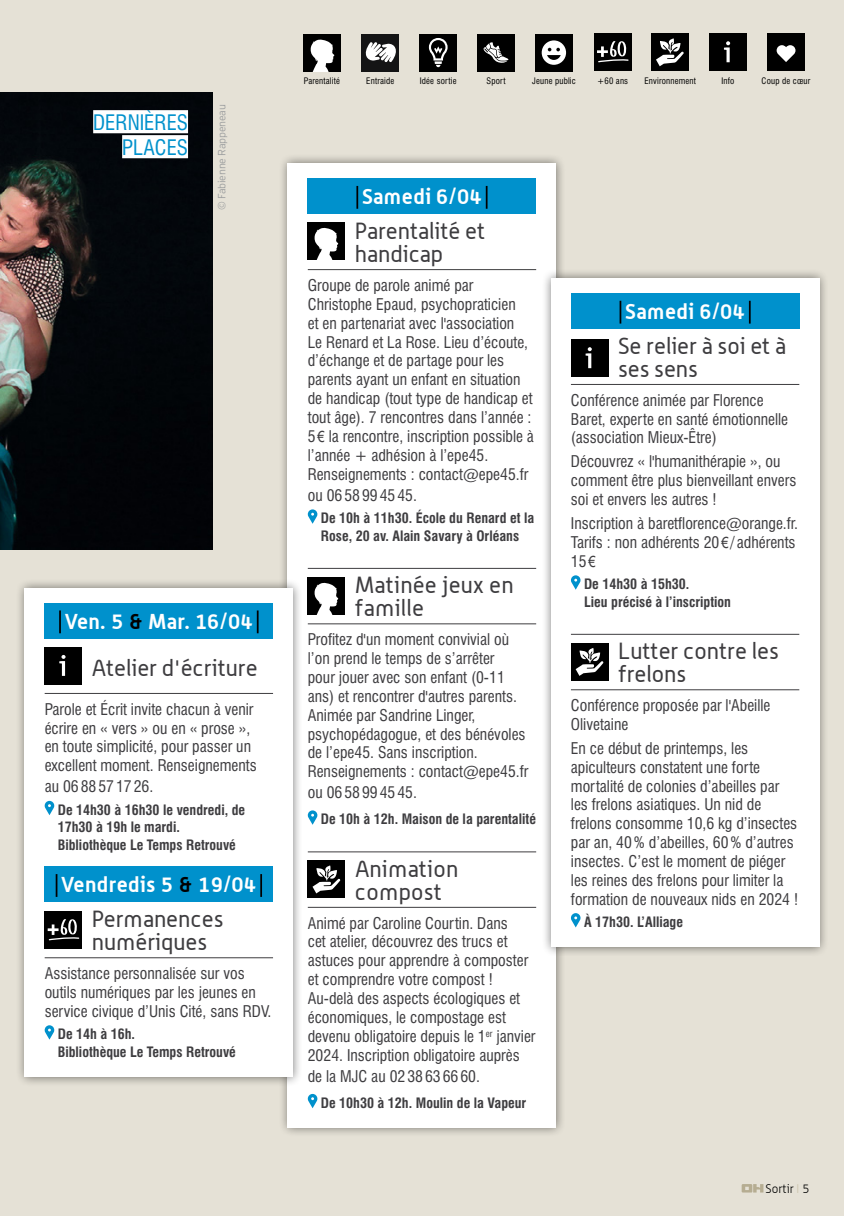
<style>
.page{position:relative;width:844px;height:1216px;background:#fff}
.page>*{position:absolute;margin:0;border:0;box-sizing:border-box;transform-origin:0 0}
.t1{font:22.75px/22.8px "Alwyn";color:#3e3d40}
.t2{font:700 21px "Alwyn";letter-spacing:.02em;color:#fff}
.t3{font:condensed 20.82px/25px "Swiss 721 BT";color:#0091cc;text-align:right}
.t4{font:condensed 15.75px/18.9px "Swiss 721 BT";color:#3e3d40}
.t5{font:700 condensed 14px/17.5px "Swiss 721 BT";color:#3e3d40}
.t6{font:300 12.25px "Alwyn";color:#000}
.t7{font:300 10.5px "Interstate";letter-spacing:-.02em;color:#9c9e9f}
.t8{font:condensed 8.75px "Swiss 721 BT";letter-spacing:.02em;color:#000}
.s1{color:#000}
.s2{font-family:"Arial Narrow";font-stretch:normal}
.s3{color:#cbc5ae}
</style>
<div class="page">
<div style="left:0;top:0;width:843px;height:1215px;background:#e5e1d6"></div>
<img style="left:0;top:93px;width:212px;height:457px">
<div style="left:278px;top:153px;width:287px;height:984px;background:#000;opacity:.5"></div>
<div style="left:288px;top:164px;width:268px;height:963px;background:#fff"></div>
<div style="left:308px;top:178px;width:228px;height:36px;background:#0091cc"></div>
<hr style="left:356px;top:186px;width:2px;height:23px;background:#000">
<hr style="left:485px;top:186px;width:2px;height:23px;background:#000">
<hr style="left:308px;top:269px;width:228px;height:1px;background:#3e3d40">
<hr style="left:308px;top:568px;width:228px;height:1px;background:#3e3d40">
<hr style="left:308px;top:623px;width:228px;height:1px;background:#3e3d40">
<hr style="left:308px;top:851px;width:228px;height:1px;background:#3e3d40">
<hr style="left:308px;top:907px;width:228px;height:1px;background:#3e3d40">
<div style="left:308px;top:222px;width:37px;height:37px;background:#000"></div>
<svg style="left:314px;top:227px;width:24px;height:32px"></svg>
<svg style="left:308px;top:509px;width:9px;height:15px"></svg>
<div style="left:308px;top:577px;width:37px;height:37px;background:#000"></div>
<svg style="left:314px;top:582px;width:24px;height:32px"></svg>
<svg style="left:308px;top:810px;width:9px;height:14px"></svg>
<div style="left:308px;top:860px;width:37px;height:38px;background:#000"></div>
<svg style="left:312px;top:865px;width:28px;height:28px"></svg>
<svg style="left:308px;top:1093px;width:9px;height:15px"></svg>
<div style="left:540px;top:268px;width:288px;height:689px;background:#000;opacity:.5"></div>
<div style="left:551px;top:278px;width:268px;height:669px;background:#fff"></div>
<div style="left:570px;top:293px;width:229px;height:35px;background:#0091cc"></div>
<hr style="left:619px;top:301px;width:2px;height:22px;background:#000">
<hr style="left:748px;top:301px;width:2px;height:22px;background:#000">
<hr style="left:570px;top:384px;width:229px;height:1px;background:#3e3d40">
<hr style="left:570px;top:634px;width:229px;height:1px;background:#3e3d40">
<hr style="left:570px;top:689px;width:229px;height:1px;background:#3e3d40">
<div style="left:570px;top:339px;width:38px;height:37px;background:#000"></div>
<svg style="left:585px;top:347px;width:6px;height:21px"></svg>
<svg style="left:571px;top:575px;width:9px;height:14px"></svg>
<div style="left:570px;top:643px;width:38px;height:37px;background:#000"></div>
<svg style="left:575px;top:648px;width:28px;height:28px"></svg>
<svg style="left:571px;top:913px;width:9px;height:14px"></svg>
<div style="left:15px;top:578px;width:288px;height:508px;background:#000;opacity:.5"></div>
<div style="left:25px;top:588px;width:268px;height:488px;background:#fff"></div>
<div style="left:45px;top:603px;width:228px;height:35px;background:#0091cc"></div>
<hr style="left:59px;top:610px;width:2px;height:23px;background:#000">
<svg style="left:257px;top:610px;width:1px;height:23px"></svg>
<hr style="left:45px;top:693px;width:228px;height:1px;background:#3e3d40">
<div style="left:45px;top:866px;width:228px;height:35px;background:#0091cc"></div>
<svg style="left:56px;top:874px;width:1px;height:22px"></svg>
<hr style="left:260px;top:874px;width:2px;height:22px;background:#000">
<hr style="left:45px;top:957px;width:228px;height:1px;background:#3e3d40">
<div style="left:45px;top:647px;width:37px;height:37px;background:#000"></div>
<svg style="left:59px;top:655px;width:7px;height:21px"></svg>
<svg style="left:45px;top:800px;width:9px;height:15px"></svg>
<div style="left:45px;top:911px;width:37px;height:37px;background:#000"></div>
<svg style="left:48px;top:919px;width:32px;height:22px"></svg>
<svg style="left:45px;top:1025px;width:9px;height:14px"></svg>
<div style="left:93px;top:110px;width:95px;height:23px;background:#fff"></div>
<div style="left:122px;top:135px;width:66px;height:23px;background:#fff"></div>
<svg style="left:741px;top:1184px;width:22px;height:8px"></svg>
<div style="left:419px;top:34px;width:37px;height:37px;background:#000"></div>
<svg style="left:429px;top:38px;width:18px;height:29px"></svg>
<div style="left:535px;top:34px;width:37px;height:37px;background:#000"></div>
<svg style="left:541px;top:40px;width:25px;height:25px"></svg>
<div style="left:767px;top:34px;width:37px;height:37px;background:#000"></div>
<svg style="left:776px;top:45px;width:19px;height:17px"></svg>
<div style="left:709px;top:33px;width:37px;height:37px;background:#000"></div>
<svg style="left:723px;top:41px;width:7px;height:21px"></svg>
<div style="left:361px;top:34px;width:38px;height:37px;background:#141415"></div>
<svg style="left:365px;top:42px;width:31px;height:20px"></svg>
<div style="left:477px;top:34px;width:37px;height:37px;background:#000"></div>
<svg style="left:483px;top:42px;width:25px;height:21px"></svg>
<div style="left:651px;top:34px;width:37px;height:37px;background:#000"></div>
<svg style="left:656px;top:38px;width:27px;height:28px"></svg>
<div style="left:304px;top:34px;width:37px;height:37px;background:#000"></div>
<svg style="left:310px;top:39px;width:24px;height:32px"></svg>
<div style="left:594px;top:33px;width:37px;height:37px;background:#000"></div>
<svg style="left:597px;top:41px;width:32px;height:22px"></svg>
<h3 class="t3" style="left:93px;top:110px;width:96px">DERNIÈRES<br>PLACES</h3>
<p class="t7" style="left:216px;top:210px;width:107px;rotate:-90deg">© Fabienne Rappeneau</p>
<h2 class="t2" style="left:65px;top:608px;width:190px">Ven. 5 <span class="s1">&amp;</span> Mar. 16/04</h2>
<h1 class="t1" style="left:92px;top:656px;width:167px">Atelier d'écriture</h1>
<p class="t4" style="left:45px;top:699px;width:213px">Parole et Écrit invite chacun à venir écrire en « vers » ou en « prose », en toute simplicité, pour passer un excellent moment. Renseignements</p>
<p class="t4" style="left:45px;top:777px;width:110px">au 06 88 57 17 26.</p>
<p class="t5" style="left:58px;top:801px;width:189px">De 14h30 à 16h30 le vendredi, de<br>17h30 à 19h le mardi.<br>Bibliothèque Le Temps Retrouvé</p>
<h2 class="t2" style="left:61px;top:871px;width:196px">Vendredis 5 <span class="s1">&amp;</span> 19/04</h2>
<h1 class="t1" style="left:92px;top:907px;width:133px">Permanences numériques</h1>
<p class="t4" style="left:45px;top:963px;width:228px">Assistance personnalisée sur vos outils numériques par les jeunes en service civique d’Unis Cité, sans RDV.</p>
<p class="t5" style="left:58px;top:1025px;width:180px">De 14h à 16h.<br>Bibliothèque Le Temps Retrouvé</p>
<p class="t8" style="left:304px;top:76px;width:38px">Parentalité</p>
<p class="t8" style="left:366px;top:76px;width:29px">Entraide</p>
<p class="t8" style="left:420px;top:76px;width:38px">Idée sortie</p>
<p class="t8" style="left:486px;top:76px;width:21px">Sport</p>
<p class="t8" style="left:532px;top:76px;width:45px">Jeune public</p>
<p class="t8" style="left:597px;top:76px;width:33px">+60 ans</p>
<p class="t8" style="left:644px;top:76px;width:53px">Environnement</p>
<p class="t8" style="left:721px;top:76px;width:15px">Info</p>
<p class="t8" style="left:761px;top:76px;width:50px">Coup de cœur</p>
<h2 class="t2" style="left:362px;top:183px;width:121px">Samedi 6/04</h2>
<h1 class="t1" style="left:355px;top:219px;width:132px">Parentalité et handicap</h1>
<p class="t4" style="left:308px;top:275px;width:228px">Groupe de parole animé par Christophe Epaud, psychopraticien<br>et en partenariat avec l'association<br>Le Renard et La Rose. Lieu d’écoute, d’échange et de partage pour les parents ayant un enfant en situation de handicap (tout type de handicap et tout âge). 7 rencontres dans l’année :<br>5 <span class="s2">€</span> la rencontre, inscription possible à l’année + adhésion à l’epe45.<br>Renseignements : contact@epe45.fr</p>
<p class="t4" style="left:308px;top:485px;width:111px">ou 06 58 99 45 45.</p>
<p class="t5" style="left:321px;top:509px;width:215px">De 10h à 11h30. École du Renard et la<br>Rose, 20 av. Alain Savary à Orléans</p>
<h1 class="t1" style="left:355px;top:573px;width:160px">Matinée jeux en famille</h1>
<p class="t4" style="left:308px;top:630px;width:222px">Profitez d'un moment convivial où l’on prend le temps de s’arrêter<br>pour jouer avec son enfant (0-11 ans) et rencontrer d'autres parents.<br>Animée par Sandrine Linger, psychopédagogue, et des bénévoles de l’epe45. Sans inscription.<br>Renseignements : contact@epe45.fr</p>
<p class="t4" style="left:308px;top:783px;width:111px">ou 06 58 99 45 45.</p>
<p class="t5" style="left:321px;top:810px;width:216px">De 10h à 12h. Maison de la parentalité</p>
<h1 class="t1" style="left:355px;top:857px;width:105px">Animation compost</h1>
<p class="t4" style="left:308px;top:913px;width:229px">Animé par Caroline Courtin. Dans<br>cet atelier, découvrez des trucs et astuces pour apprendre à composter et comprendre votre compost !<br>Au-delà des aspects écologiques et économiques, le compostage est devenu obligatoire depuis le 1<sup>er</sup> janvier 2024. Inscription obligatoire auprès</p>
<p class="t4" style="left:308px;top:1066px;width:174px">de la MJC au 02 38 63 66 60.</p>
<p class="t5" style="left:321px;top:1093px;width:207px">De 10h30 à 12h. Moulin de la Vapeur</p>
<h2 class="t2" style="left:625px;top:298px;width:121px">Samedi 6/04</h2>
<h1 class="t1" style="left:618px;top:334px;width:170px">Se relier à soi et à ses sens</h1>
<p class="t4" style="left:570px;top:390px;width:219px">Conférence animée par Florence<br>Baret, experte en santé émotionnelle (association Mieux-Être)</p>
<p class="t4" style="left:570px;top:452px;width:227px">Découvrez « l'humanithérapie », ou comment être plus bienveillant envers soi et envers les autres !</p>
<p class="t4" style="left:570px;top:514px;width:228px">Inscription à baretflorence@orange.fr.<br>Tarifs : non adhérents 20 <span class="s2">€</span> / adhérents<br>15<span class="s2">€</span></p>
<p class="t5" style="left:584px;top:575px;width:148px">De 14h30 à 15h30.<br>Lieu précisé à l’inscription</p>
<h1 class="t1" style="left:618px;top:639px;width:162px">Lutter contre les frelons</h1>
<p class="t4" style="left:570px;top:695px;width:201px">Conférence proposée par l'Abeille<br>Olivetaine</p>
<p class="t4" style="left:570px;top:738px;width:228px">En ce début de printemps, les apiculteurs constatent une forte mortalité de colonies d’abeilles par les frelons asiatiques. Un nid de frelons consomme 10,6 kg d’insectes par an, 40% d’abeilles, 60% d’autres insectes. C’est le moment de piéger les reines des frelons pour limiter la formation de nouveaux nids en 2024 !</p>
<p class="t5" style="left:584px;top:913px;width:101px">À 17h30. L’Alliage</p>
<p class="t6" style="left:765px;top:1181px;width:45px">Sortir <span class="s3">I</span> 5</p>
</div>
